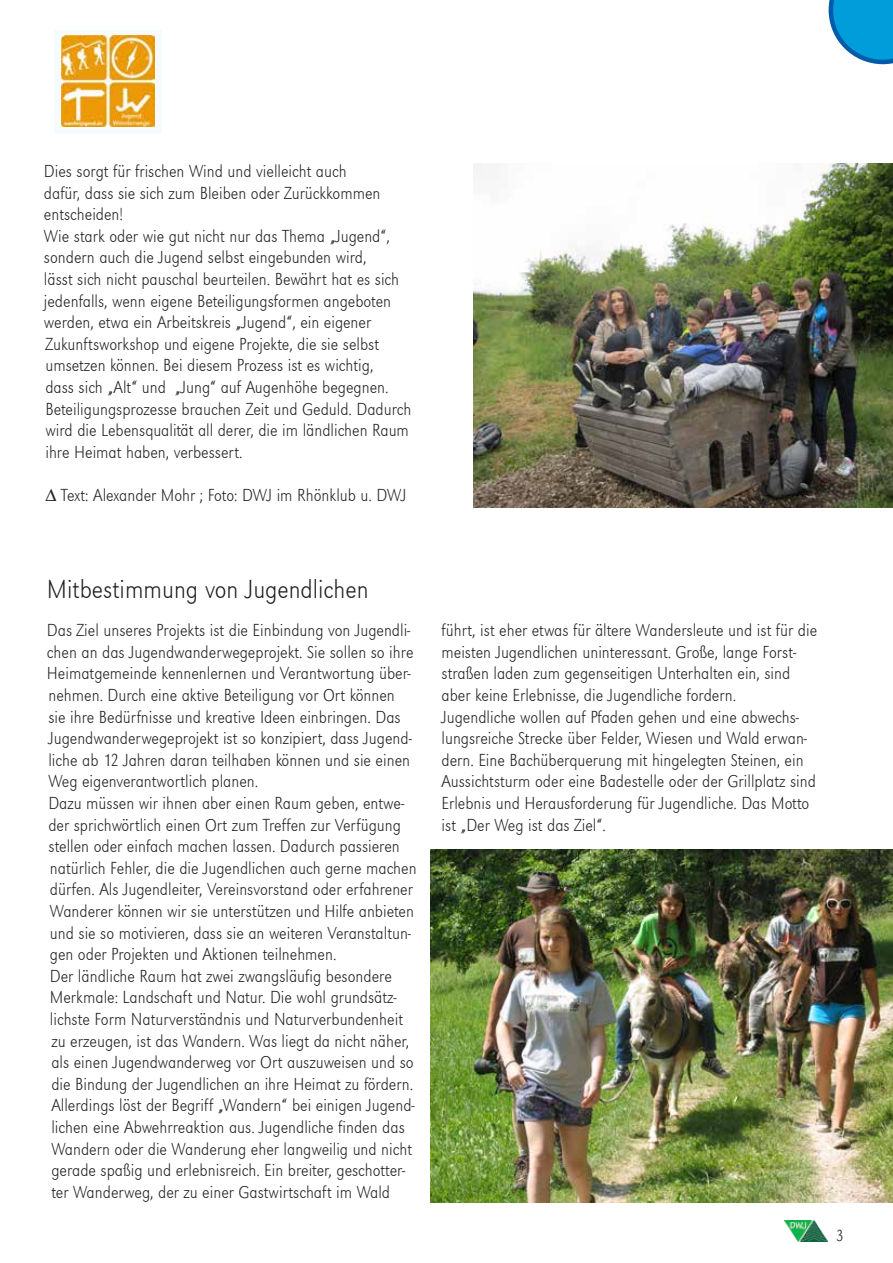
<style>
.page{position:relative;width:893px;height:1263px;background:#fff}
.page>*{position:absolute;margin:0;border:0;box-sizing:border-box;transform-origin:0 0}
.t1{font:27px "URW Grotesk T Extr Ligh Extr Narr";color:#231f20}
.t2{font:18px/21.6px "URW Grotesk T Extr Ligh Extr Narr";color:#231f20}
.t3{font:16.5px "URW Grotesk T Extr Ligh Extr Narr";color:#231f20}
</style>
<div class="page">
<svg style="left:829px;top:0;width:64px;height:64px;background:#25a4da"></svg>
<img style="left:473px;top:163px;width:420px;height:344px">
<img style="left:785px;top:1220px;width:43px;height:22px">
<img style="left:431px;top:849px;width:462px;height:354px">
<div style="left:54px;top:30px;width:108px;height:104px;background:#f5fbfe"></div>
<img style="left:61px;top:36px;width:93px;height:90px">
<p class="t2" style="left:44px;top:160px;width:369px">Dies sorgt für frischen Wind und vielleicht auch<br>dafür, dass sie sich zum Bleiben oder Zurückkommen entscheiden!<br>Wie stark oder wie gut nicht nur das Thema „Jugend“, sondern auch die Jugend selbst eingebunden wird,<br>lässt sich nicht pauschal beurteilen. Bewährt hat es sich jedenfalls, wenn eigene Beteiligungsformen angeboten werden, etwa ein Arbeitskreis „Jugend“, ein eigener Zukunftsworkshop und eigene Projekte, die sie selbst umsetzen können. Bei diesem Prozess ist es wichtig,<br>dass sich „Alt“ und „Jung“ auf Augenhöhe begegnen.<br>Beteiligungsprozesse brauchen Zeit und Geduld. Dadurch wird die Lebensqualität all derer, die im ländlichen Raum ihre Heimat haben, verbessert.</p>
<p class="t2" style="left:45px;top:484px;width:362px">∆ Text: Alexander Mohr ; Foto: DWJ im Rhönklub u. DWJ</p>
<h1 class="t1" style="left:47px;top:573px;width:323px">Mitbestimmung von Jugendlichen</h1>
<p class="t2" style="left:47px;top:619px;width:371px">Das Ziel unseres Projekts ist die Einbindung von Jugendli&shy;chen an das Jugendwanderwegeprojekt. Sie sollen so ihre Heimatgemeinde kennenlernen und Verantwortung über&shy;nehmen. Durch eine aktive Beteiligung vor Ort können<br>sie ihre Bedürfnisse und kreative Ideen einbringen. Das Jugendwanderwegeprojekt ist so konzipiert, dass Jugend&shy;liche ab 12 Jahren daran teilhaben können und sie einen Weg eigenverantwortlich planen.<br>Dazu müssen wir ihnen aber einen Raum geben, entwe&shy;der sprichwörtlich einen Ort zum Treffen zur Verfügung stellen oder einfach machen lassen. Dadurch passieren natürlich Fehler, die die Jugendlichen auch gerne machen dürfen. Als Jugendleiter, Vereinsvorstand oder erfahrener Wanderer können wir sie unterstützen und Hilfe anbieten und sie so motivieren, dass sie an weiteren Veranstaltun&shy;gen oder Projekten und Aktionen teilnehmen.<br>Der ländliche Raum hat zwei zwangsläufig besondere Merkmale: Landschaft und Natur. Die wohl grundsätz&shy;lichste Form Naturverständnis und Naturverbundenheit zu erzeugen, ist das Wandern. Was liegt da nicht näher, als einen Jugendwanderweg vor Ort auszuweisen und so die Bindung der Jugendlichen an ihre Heimat zu fördern.<br>Allerdings löst der Begriff „Wandern“ bei einigen Jugend&shy;lichen eine Abwehrreaktion aus. Jugendliche finden das Wandern oder die Wanderung eher langweilig und nicht gerade spaßig und erlebnisreich. Ein breiter, geschotter&shy;ter Wanderweg, der zu einer Gastwirtschaft im Wald</p>
<p class="t2" style="left:441px;top:619px;width:377px">führt, ist eher etwas für ältere Wandersleute und ist für die meisten Jugendlichen uninteressant. Große, lange Forst&shy;straßen laden zum gegenseitigen Unterhalten ein, sind aber keine Erlebnisse, die Jugendliche fordern.<br>Jugendliche wollen auf Pfaden gehen und eine abwechs&shy;lungsreiche Strecke über Felder, Wiesen und Wald erwan&shy;dern. Eine Bachüberquerung mit hingelegten Steinen, ein Aussichtsturm oder eine Badestelle oder der Grillplatz sind Erlebnis und Herausforderung für Jugendliche. Das Motto ist „Der Weg ist das Ziel“.</p>
<p class="t3" style="left:836px;top:1225px;width:9px">3</p>
</div>
